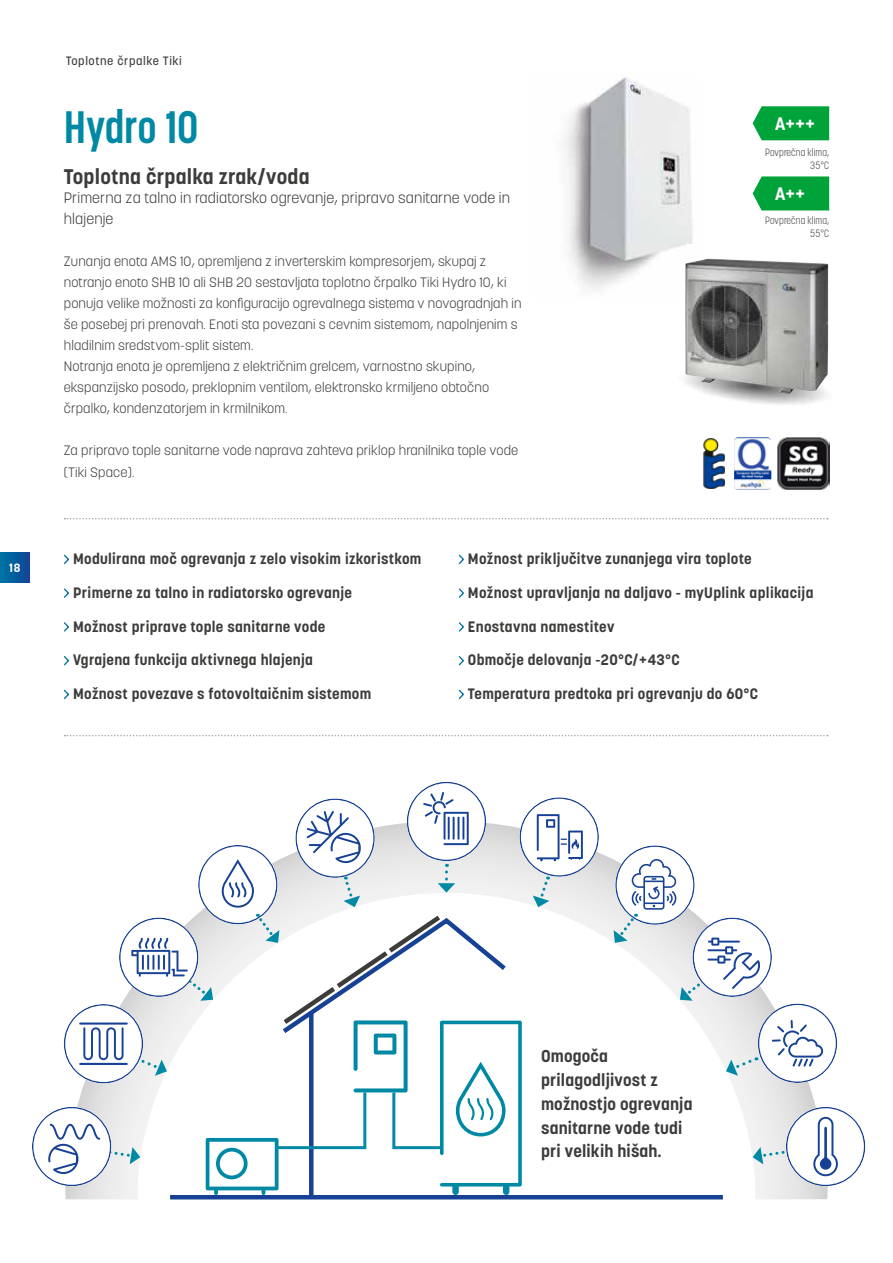
<style>
.page{position:relative;width:893px;height:1263px;background:#fff}
.page>*{position:absolute;margin:0;border:0;box-sizing:border-box;transform-origin:0 0}
.t1{font:700 45px "Korolev Condensed";letter-spacing:-.005em;color:#0089a4}
.t2{font:700 21px "Korolev";letter-spacing:.01em;color:#3c3c3b}
.t3{font:700 18px "Korolev";color:#fff}
.t4{font:700 16.95px/23.9px "Korolev";letter-spacing:.01em;color:#3c3c3b}
.t5{font:700 15px "Korolev";letter-spacing:.02em;color:#3c3c3b}
.t6{font:300 15px/21px "Korolev";letter-spacing:.01em;color:#3c3c3b}
.t7{font:300 13.5px/21px "Korolev";letter-spacing:.01em;color:#3c3c3b}
.t8{font:500 12px "Korolev";letter-spacing:.05em;color:#3c3c3b}
.t9{font:700 12px "Korolev";color:#fff}
.t10{font:300 10.5px/12.6px "Korolev Condensed";letter-spacing:.01em;color:#3c3c3b;text-align:right}
</style>
<div class="page">
<svg style="left:753px;top:106px;width:76px;height:34px;background:#10a846"></svg>
<svg style="left:753px;top:176px;width:76px;height:34px;background:#11a947"></svg>
<img style="left:565px;top:73px;width:128px;height:217px">
<img style="left:685px;top:259px;width:143px;height:135px">
<svg style="left:65px;top:853px;width:763px;height:346px"></svg>
<svg style="left:753px;top:1107px;width:112px;height:79px"></svg>
<svg style="left:63px;top:554px;width:6px;height:10px"></svg>
<svg style="left:63px;top:588px;width:6px;height:10px"></svg>
<svg style="left:64px;top:622px;width:5px;height:10px"></svg>
<svg style="left:63px;top:656px;width:6px;height:10px"></svg>
<svg style="left:63px;top:689px;width:6px;height:10px"></svg>
<svg style="left:458px;top:554px;width:6px;height:10px"></svg>
<svg style="left:458px;top:588px;width:6px;height:10px"></svg>
<svg style="left:458px;top:622px;width:6px;height:10px"></svg>
<svg style="left:458px;top:656px;width:6px;height:10px"></svg>
<svg style="left:458px;top:689px;width:6px;height:10px"></svg>
<svg style="left:614px;top:845px;width:223px;height:238px"></svg>
<hr style="left:170px;top:1195px;width:553px;height:4px;background:#164194">
<svg style="left:32px;top:782px;width:567px;height:416px"></svg>
<img style="left:777px;top:438px;width:52px;height:51px">
<img style="left:734px;top:437px;width:37px;height:53px">
<img style="left:703px;top:438px;width:22px;height:51px">
<svg style="left:65px;top:735px;width:763px;height:1px"></svg>
<svg style="left:65px;top:518px;width:763px;height:1px"></svg>
<div style="left:0;top:553px;width:30px;height:30px;background:linear-gradient(to right,#0075a4,#0f4697)"></div>
<p class="t9" style="left:9px;top:560px;width:13px">18</p>
<p class="t8" style="left:66px;top:53px;width:117px">Toplotne črpalke Tiki</p>
<h1 class="t1" style="left:64px;top:100px;width:136px">Hydro 10</h1>
<h2 class="t2" style="left:64px;top:163px;width:247px">Toplotna črpalka zrak/voda</h2>
<p class="t6" style="left:64px;top:188px;width:448px">Primerna za talno in radiatorsko ogrevanje, pripravo sanitarne vode in hlajenje</p>
<p class="t7" style="left:64px;top:251px;width:459px">Zunanja enota AMS 10, opremljena z inverterskim kompresorjem, skupaj z notranjo enoto SHB 10 ali SHB 20 sestavljata toplotno črpalko Tiki Hydro 10, ki ponuja velike možnosti za konfiguracijo ogrevalnega sistema v novogradnjah in še posebej pri prenovah. Enoti sta povezani s cevnim sistemom, napolnjenim s hladilnim sredstvom-split sistem.<br>Notranja enota je opremljena z električnim grelcem, varnostno skupino, ekspanzijsko posodo, preklopnim ventilom, elektronsko krmiljeno obtočno črpalko, kondenzatorjem in krmilnikom.</p>
<p class="t7" style="left:64px;top:440px;width:456px">Za pripravo tople sanitarne vode naprava zahteva priklop hranilnika tople vode (Tiki Space).</p>
<h3 class="t3" style="left:775px;top:112px;width:42px">A+++</h3>
<p class="t10" style="left:765px;top:146px;width:66px">Povprečna klima,<br>35°C</p>
<h3 class="t3" style="left:775px;top:183px;width:32px">A++</h3>
<p class="t10" style="left:765px;top:214px;width:66px">Povprečna klima,<br>55°C</p>
<p class="t5" style="left:73px;top:549px;width:350px">Modulirana moč ogrevanja z zelo visokim izkoristkom</p>
<p class="t5" style="left:73px;top:583px;width:280px">Primerne za talno in radiatorsko ogrevanje</p>
<p class="t5" style="left:73px;top:617px;width:254px">Možnost priprave tople sanitarne vode</p>
<p class="t5" style="left:73px;top:651px;width:241px">Vgrajena funkcija aktivnega hlajenja</p>
<p class="t5" style="left:73px;top:684px;width:300px">Možnost povezave s fotovoltaičnim sistemom</p>
<p class="t5" style="left:468px;top:549px;width:285px">Možnost priključitve zunanjega vira toplote</p>
<p class="t5" style="left:468px;top:583px;width:347px">Možnost upravljanja na daljavo - myUplink aplikacija</p>
<p class="t5" style="left:468px;top:617px;width:148px">Enostavna namestitev</p>
<p class="t5" style="left:468px;top:651px;width:213px">Območje delovanja -20°C/+43°C</p>
<p class="t5" style="left:468px;top:684px;width:292px">Temperatura predtoka pri ogrevanju do 60°C</p>
<p class="t4" style="left:541px;top:1044px;width:153px">Omogoča prilagodljivost z možnostjo ogrevanja sanitarne vode tudi pri velikih hišah.</p>
</div>
